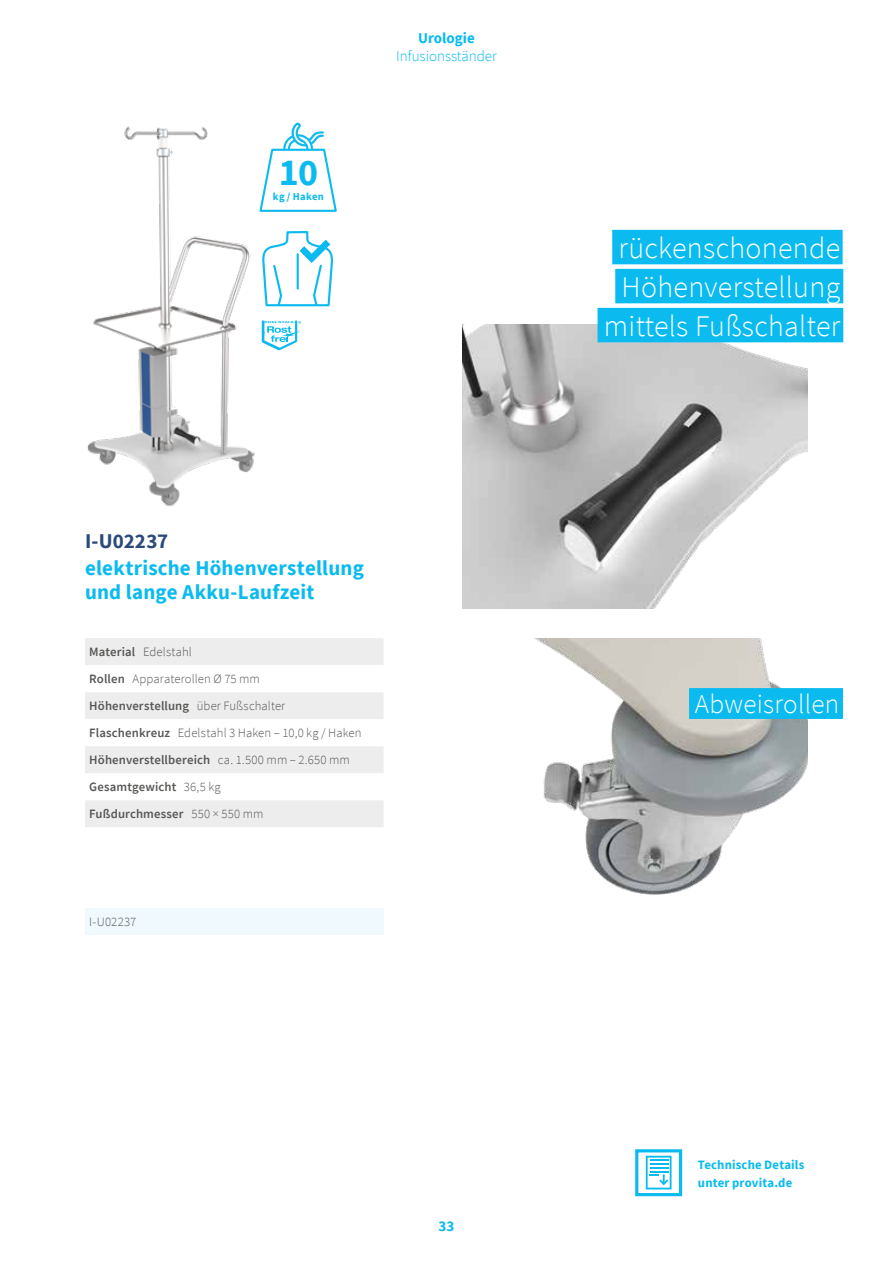
<style>
.page{position:relative;width:893px;height:1263px;background:#fff}
.page>*{position:absolute;margin:0;border:0;box-sizing:border-box;transform-origin:0 0}
.t1{font:700 37.95px "Source Sans Pro";color:#0bbbef}
.t2{font:300 30px/39px "Source Sans Pro";letter-spacing:.01em;color:#fff;text-align:center}
.t3{font:300 27.3px "Source Sans Pro";letter-spacing:.01em;color:#fff}
.t4{font:700 21px/24px "Source Sans Pro";letter-spacing:.01em;color:#0bbbef}
.t5{font:700 21px "Source Sans Pro";letter-spacing:.005em;color:#2c4a79}
.t6{font:300 15px "Source Sans Pro";color:#0bbbef}
.t7{font:700 15px "Source Sans Pro";color:#0bbbef}
.t8{font:300 12.75px/27px "Source Sans Pro";letter-spacing:.005em;color:#575756}
.t9{font:700 12.75px/18px "Source Sans Pro";letter-spacing:.01em;color:#0bbbef}
.t10{font:700 10.5px "Source Sans Pro";letter-spacing:.03em;color:#0bbbef}
.s1{font-weight:600}
</style>
<div class="page">
<img style="left:534px;top:638px;width:274px;height:257px">
<img style="left:462px;top:325px;width:346px;height:283px">
<img style="left:87px;top:126px;width:168px;height:381px">
<svg style="left:262px;top:321px;width:39px;height:29px"></svg>
<div style="left:85px;top:638px;width:299px;height:189px;background:#ededed"></div>
<svg style="left:85px;top:665px;width:299px;height:135px"></svg>
<div style="left:85px;top:908px;width:299px;height:27px;background:#f0f9fe"></div>
<div style="left:612px;top:230px;width:231px;height:34px;background:#0bbbef"></div>
<div style="left:615px;top:269px;width:228px;height:34px;background:#0bbbef"></div>
<div style="left:597px;top:308px;width:246px;height:34px;background:#0bbbef"></div>
<div style="left:689px;top:688px;width:154px;height:31px;background:#0bbbef"></div>
<svg style="left:262px;top:232px;width:71px;height:75px"></svg>
<svg style="left:259px;top:122px;width:78px;height:90px"></svg>
<div style="left:635px;top:1149px;width:47px;height:47px;border:3px solid #0bbbef"></div>
<svg style="left:646px;top:1156px;width:26px;height:33px"></svg>
<h1 class="t1" style="left:279px;top:147px;width:41px">10</h1>
<p class="t10" style="left:273px;top:189px;width:53px">kg / Haken</p>
<p class="t7" style="left:418px;top:28px;width:58px">Urologie</p>
<p class="t6" style="left:396px;top:47px;width:102px">Infusionsständer</p>
<h3 class="t5" style="left:85px;top:527px;width:85px">I-U02237</h3>
<h3 class="t4" style="left:85px;top:556px;width:280px">elektrische Höhenverstellung und lange Akku-Laufzeit</h3>
<p class="t8" style="left:89px;top:638px;width:274px"><span class="s1">Material</span> Edelstahl<br><span class="s1">Rollen</span> Apparaterollen Ø 75 mm<br><span class="s1">Höhenverstellung</span> über Fußschalter<br><span class="s1">Flaschenkreuz</span> Edelstahl 3 Haken – 10,0 kg / Haken<br><span class="s1">Höhenverstellbereich</span> ca. 1.500 mm – 2.650 mm<br><span class="s1">Gesamtgewicht</span> 36,5 kg<br><span class="s1">Fußdurchmesser</span> 550 × 550 mm</p>
<p class="t8" style="left:89px;top:908px;width:48px">I-U02237</p>
<p class="t7" style="left:439px;top:1216px;width:17px">33</p>
<h2 class="t2" style="left:604px;top:228px;width:238px">rückenschonende<br>Höhenverstellung mittels Fußschalter</h2>
<h3 class="t3" style="left:695px;top:687px;width:146px">Abweisrollen</h3>
<p class="t9" style="left:698px;top:1156px;width:108px">Technische Details unter provita.de</p>
</div>
